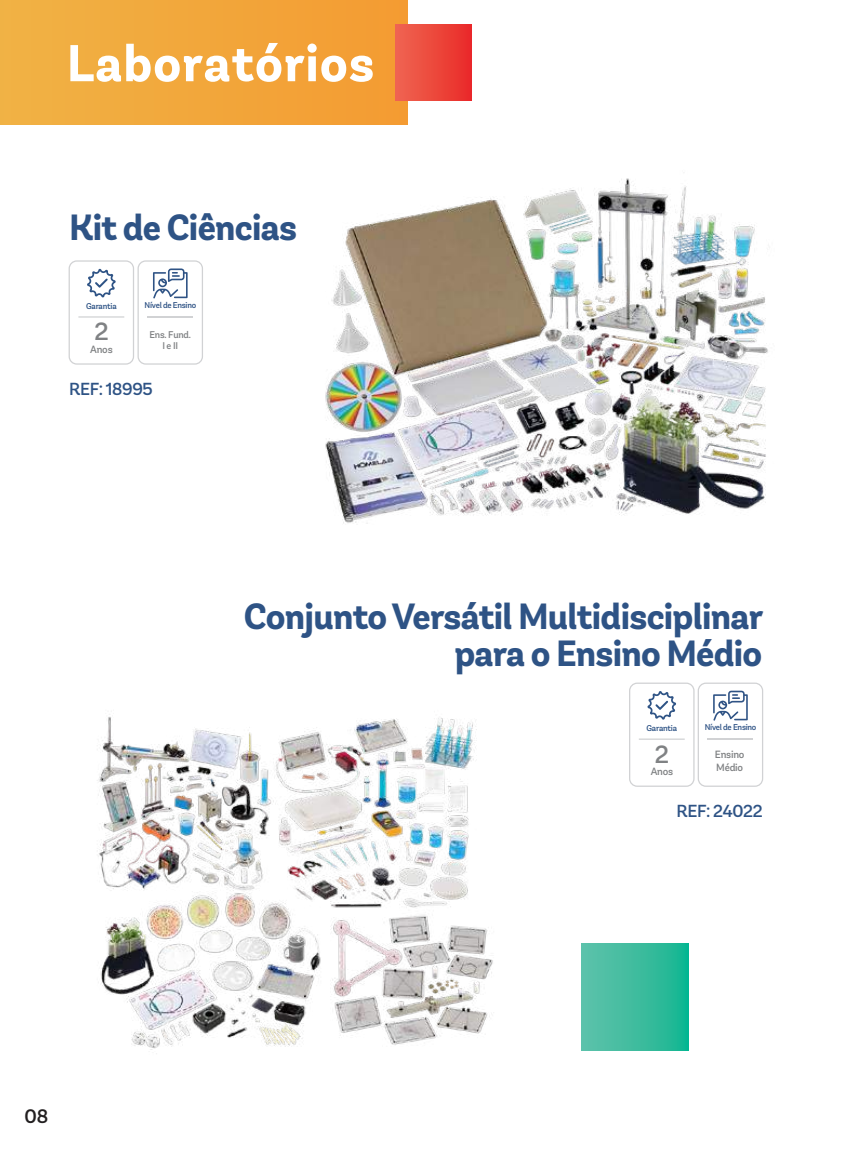
<style>
.page{position:relative;width:851px;height:1149px;background:#fff}
.page>*{position:absolute;margin:0;border:0;box-sizing:border-box;transform-origin:0 0}
.t1{font:700 51.6px "Andes Neue";letter-spacing:.02em;color:#fff}
.t2{font:700 36.3px/36.9px "Andes Neue Alt 1";letter-spacing:-.02em;color:#2e5385;text-align:right}
.t3{font:500 24.9px "Andes Neue Alt 1";color:#808284}
.t4{font:500 19.5px "Andes Neue";color:#221f20}
.t5{font:500 17.4px "Andes Neue Alt 1";letter-spacing:-.02em;color:#2e5385}
.t6{font:500 10.5px/12.6px "Andes Neue Alt 1";letter-spacing:-.02em;color:#808284}
.t7{font:500 9.75px/11.7px "Andes Neue Alt 1";letter-spacing:-.02em;color:#808284;text-align:center}
.t8{font:500 8.4px "Andes Neue Alt 1";letter-spacing:-.03em;color:#2f5385}
.t9{font:500 8.4px "Andes Neue Alt 1";letter-spacing:-.02em;color:#2e5385}
</style>
<div class="page">
<img style="left:97px;top:717px;width:396px;height:337px">
<img style="left:317px;top:119px;width:451px;height:405px">
<div style="left:0;top:0;width:407px;height:124px;background:#f2a73b"></div>
<div style="left:395px;top:24px;width:77px;height:77px;background:linear-gradient(to right,#ef6651,#e92a28)"></div>
<div style="left:582px;top:943px;width:107px;height:107px;background:linear-gradient(to right,#62c2ab,#14b691)"></div>
<svg style="left:647px;top:691px;width:29px;height:28px"></svg>
<hr style="left:639px;top:738px;width:46px;height:1px;background:#d1d2d4">
<div style="left:629px;top:682px;width:65px;height:104px;border:1px solid #d1d2d4;border-radius:8px"></div>
<hr style="left:707px;top:738px;width:46px;height:1px;background:#d1d2d4">
<svg style="left:713px;top:690px;width:35px;height:30px"></svg>
<div style="left:698px;top:682px;width:65px;height:104px;border:1px solid #d1d2d4;border-radius:8px"></div>
<svg style="left:87px;top:269px;width:29px;height:28px"></svg>
<hr style="left:78px;top:316px;width:46px;height:1px;background:#d1d2d4">
<div style="left:69px;top:260px;width:65px;height:104px;border:1px solid #d1d2d4;border-radius:8px"></div>
<hr style="left:147px;top:316px;width:46px;height:1px;background:#d1d2d4">
<svg style="left:153px;top:268px;width:35px;height:30px"></svg>
<div style="left:138px;top:260px;width:65px;height:104px;border:1px solid #d1d2d4;border-radius:8px"></div>
<h1 class="t1" style="left:67px;top:28px;width:309px">Laboratórios</h1>
<p class="t2" style="left:69px;top:207px;width:229px">Kit de Ciências</p>
<p class="t8" style="left:145px;top:300px;width:53px">Nível de Ensino</p>
<p class="t9" style="left:86px;top:301px;width:32px">Garantia</p>
<p class="t6" style="left:90px;top:343px;width:24px">Anos</p>
<p class="t3" style="left:94px;top:315px;width:16px">2</p>
<p class="t7" style="left:150px;top:328px;width:43px">Ens. Fund.<br>I e II</p>
<p class="t5" style="left:69px;top:378px;width:85px">REF: 18995</p>
<p class="t2" style="left:244px;top:597px;width:521px">Conjunto Versátil Multidisciplinar para o Ensino Médio</p>
<p class="t8" style="left:705px;top:721px;width:53px">Nível de Ensino</p>
<p class="t9" style="left:646px;top:722px;width:32px">Garantia</p>
<p class="t6" style="left:651px;top:764px;width:24px">Anos</p>
<p class="t3" style="left:655px;top:737px;width:16px">2</p>
<p class="t6" style="left:715px;top:748px;width:31px">Ensino<br>Médio</p>
<p class="t5" style="left:676px;top:799px;width:88px">REF: 24022</p>
<p class="t4" style="left:25px;top:1102px;width:25px">08</p>
</div>
